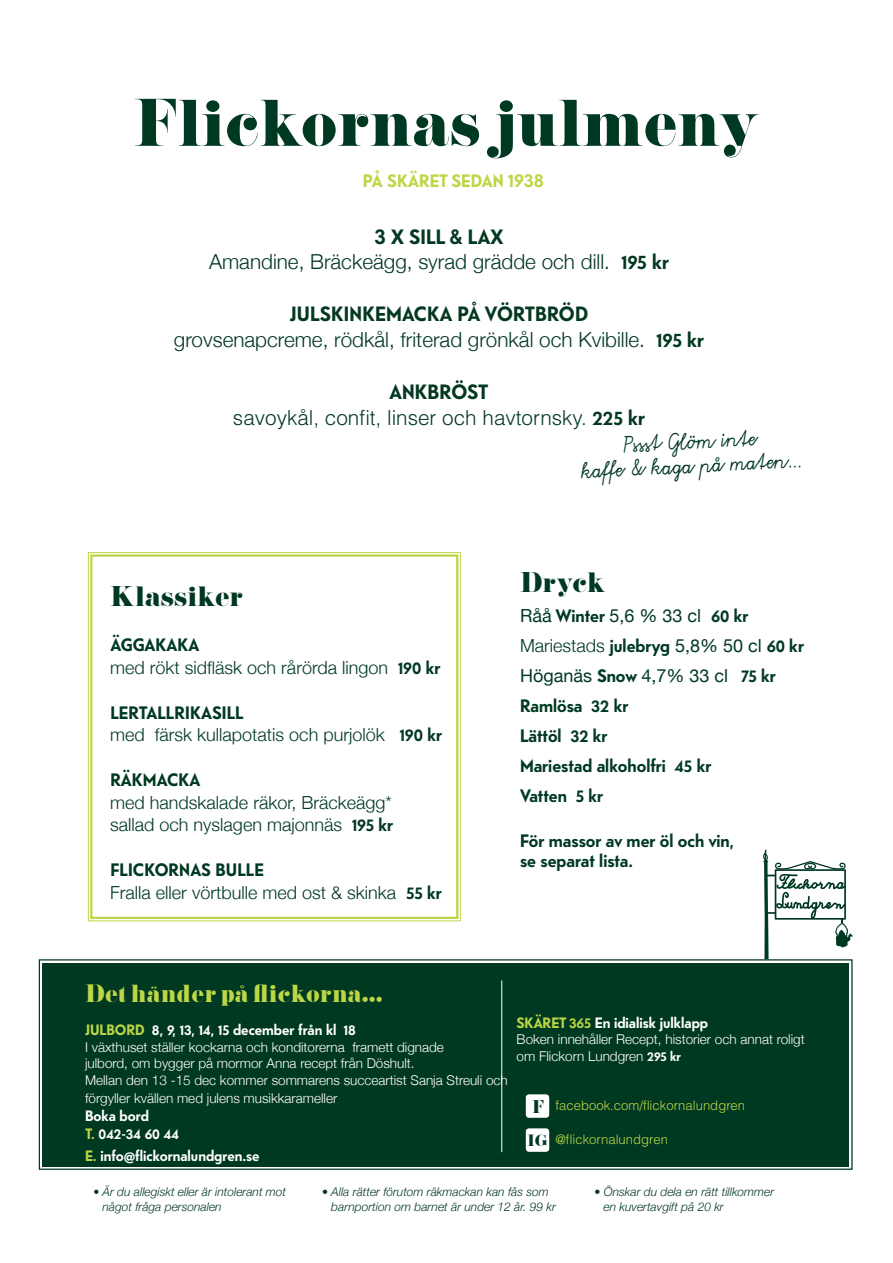
<style>
.page{position:relative;width:893px;height:1263px;background:#fff}
.page>*{position:absolute;margin:0;border:0;box-sizing:border-box;transform-origin:0 0}
.t1{font:60px "Pistilli";color:#003922}
.t2{font:25.5px "Pistilli";color:#003922}
.t3{font:22.5px "Pistilli";color:#bcd646}
.t4{font:300 20.7px "Helvetica Neue";color:#033821}
.t5{font:300 20.7px/25.8px "Helvetica";color:#033821;text-align:center}
.t6{font:700 20.7px "Telefon";letter-spacing:.005em;color:#033821}
.t7{font:19.5px/24px "Gruenewald VA";color:#003922;text-align:center}
.t8{font:300 18px/22.5px "Helvetica Neue";color:#003922}
.t9{font:700 18px/19.5px "Telefon";color:#003922}
.t10{font:18px "Helvetica Neue";color:#003922}
.t11{font:700 18px "Telefon";letter-spacing:.005em;color:#bcd646}
.t12{font:16.5px "Pistilli";color:#003922}
.t13{font:700 15px "Telefon";color:#fff}
.t14{font:14.55px "Pistilli";color:#003922}
.t15{font:300 13.5px/18px "Helvetica Neue";color:#fff}
.t16{font:300 13.05px "Helvetica";color:#bcd646}
.t17{font:italic 300 12px/15px "Helvetica Neue";color:#003922}
.s1{font-family:"Telefon";font-weight:700}
.s2{font-family:"Helvetica Neue";font-weight:300}
.s3{font-family:"Helvetica Neue";font-weight:400}
.s4{color:#bcd646}
</style>
<div class="page">
<svg style="left:88px;top:552px;width:373px;height:370px"></svg>
<div style="left:90px;top:554px;width:368px;height:365px;border:2px solid #bcd646"></div>
<div style="left:38px;top:959px;width:815px;height:211px;background:#003922"></div>
<div style="left:43px;top:963px;width:806px;height:203px;border:4px solid #003922"></div>
<svg style="left:763px;top:850px;width:90px;height:109px"></svg>
<div style="left:526px;top:1094px;width:23px;height:24px;background:#fff;border-radius:3px"></div>
<div style="left:526px;top:1128px;width:23px;height:24px;background:#fff;border-radius:3px"></div>
<hr style="left:501px;top:980px;width:1px;height:172px;background:#fff">
<p class="t1" style="left:134px;top:85px;width:627px">Flickornas julmeny</p>
<p class="t11" style="left:363px;top:169px;width:183px">PÅ SKÄRET SEDAN 1938</p>
<p class="t6" style="left:374px;top:223px;width:130px">3 X SILL &amp; LAX</p>
<p class="t4" style="left:209px;top:245px;width:461px">Amandine, Bräckeägg, syrad grädde och dill. <span class="s1">195 kr</span></p>
<p class="t6" style="left:290px;top:300px;width:300px">JULSKINKEMACKA PÅ VÖRTBRÖD</p>
<p class="t4" style="left:174px;top:323px;width:531px">grovsenapcreme, rödkål, friterad grönkål och Kvibille. <span class="s1">195 kr</span></p>
<p class="t5" style="left:233px;top:378px;width:413px"><span class="s1">ANKBRÖST<br></span>savoykål, confit, linser och havtornsky. <span class="s1">225 kr</span></p>
<p class="t7" style="left:578px;top:436px;width:222px;rotate:-3deg">Pssst Glöm inte<br>kaffe &amp; kaga på maten...</p>
<p class="t2" style="left:110px;top:580px;width:135px">Klassiker</p>
<p class="t8" style="left:110px;top:632px;width:332px"><span class="s1">ÄGGAKAKA<br></span>med rökt sidfläsk och rårörda lingon <span class="s1">190 kr</span></p>
<p class="t8" style="left:110px;top:699px;width:333px"><span class="s1">LERTALLRIKASILL<br></span>med färsk kullapotatis och purjolök <span class="s1">190 kr</span></p>
<p class="t8" style="left:110px;top:767px;width:284px"><span class="s1">RÄKMACKA<br></span>med handskalade räkor, Bräckeägg* sallad och nyslagen majonnäs <span class="s1">195 kr</span></p>
<p class="t9" style="left:110px;top:860px;width:155px">FLICKORNAS BULLE</p>
<p class="t8" style="left:110px;top:879px;width:333px">Fralla eller vörtbulle med ost &amp; skinka <span class="s1">55 kr</span></p>
<p class="t2" style="left:520px;top:566px;width:87px">Dryck</p>
<p class="t10" style="left:520px;top:603px;width:230px">Råå <span class="s1">Winter</span> 5,6 % 33 cl <span class="s1">60 kr</span></p>
<p class="t9" style="left:520px;top:636px;width:285px"><span class="s2">Mariestads</span> julebryg <span class="s3">5,8% 50 cl</span> 60 kr</p>
<p class="t10" style="left:520px;top:663px;width:257px">Höganäs <span class="s1">Snow</span> 4,7% 33 cl <span class="s1">75 kr</span></p>
<p class="t9" style="left:520px;top:696px;width:110px">Ramlösa 32 kr</p>
<p class="t9" style="left:520px;top:726px;width:89px">Lättöl 32 kr</p>
<p class="t9" style="left:520px;top:756px;width:193px">Mariestad alkoholfri 45 kr</p>
<p class="t9" style="left:520px;top:786px;width:85px">Vatten 5 kr</p>
<p class="t9" style="left:520px;top:831px;width:216px">För massor av mer öl och vin, se separat lista.</p>
<p class="t3" style="left:85px;top:979px;width:299px">Det händer på flickorna...</p>
<p class="t13" style="left:85px;top:1020px;width:272px"><span class="s4">JULBORD</span> 8, 9, 13, 14, 15 december från kl 18</p>
<p class="t15" style="left:85px;top:1037px;width:360px">I växthuset ställer kockarna och konditorerna framett dignade</p>
<p class="t15" style="left:85px;top:1053px;width:331px">julbord, om bygger på mormor Anna recept från Döshult.</p>
<p class="t15" style="left:85px;top:1070px;width:424px">Mellan den 13 -15 dec kommer sommarens succeartist Sanja Streuli och förgyller kvällen med julens musikkarameller</p>
<p class="t13" style="left:85px;top:1106px;width:65px">Boka bord</p>
<p class="t13" style="left:85px;top:1124px;width:96px"><span class="s4">T.</span> 042-34 60 44</p>
<p class="t13" style="left:85px;top:1146px;width:176px"><span class="s4">E.</span> info@flickornalundgren.se</p>
<p class="t13" style="left:517px;top:1013px;width:193px"><span class="s4">SKÄRET 365</span> En idialisk julklapp</p>
<p class="t15" style="left:517px;top:1030px;width:290px;line-height:16.5px">Boken innehåller Recept, historier och annat roligt om Flickorn Lundgren <span class="s1">295 kr</span></p>
<p class="t12" style="left:532px;top:1096px;width:14px">F</p>
<p class="t16" style="left:556px;top:1097px;width:191px">facebook.com/flickornalundgren</p>
<p class="t14" style="left:528px;top:1131px;width:22px">IG</p>
<p class="t16" style="left:555px;top:1131px;width:114px">@flickornalundgren</p>
<p class="t17" style="left:103px;top:1183px;width:185px;text-indent:-9px">• Är du allegiskt eller är intolerant mot något fråga personalen</p>
<p class="t17" style="left:331px;top:1183px;width:226px;text-indent:-9px">• Alla rätter förutom räkmackan kan fås som barnportion om barnet är under 12 år. 99 kr</p>
<p class="t17" style="left:594px;top:1183px;width:181px">• Önskar du dela en rätt tillkommer</p>
<p class="t17" style="left:603px;top:1198px;width:122px">en kuvertavgift på 20 kr</p>
</div>
